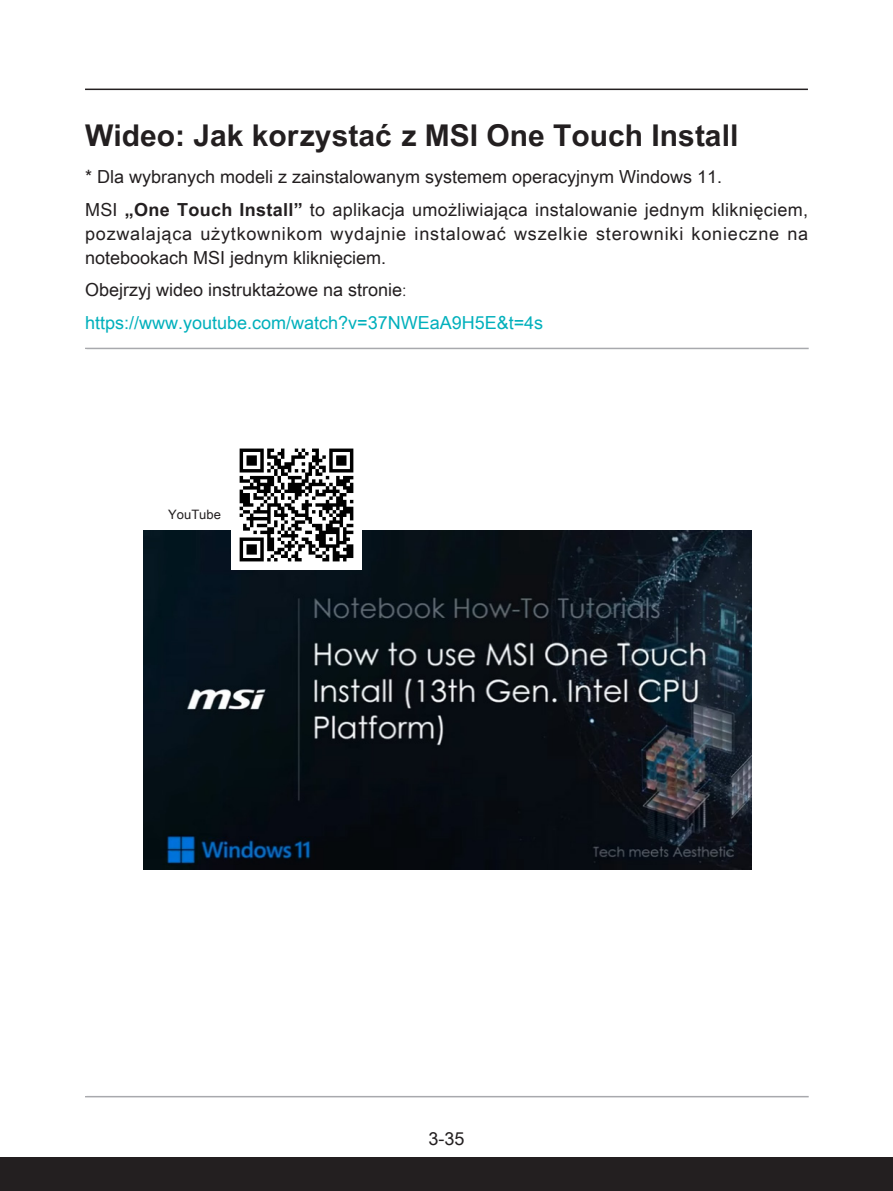
<style>
.page{position:relative;width:893px;height:1191px;background:#fff}
.page>*{position:absolute;margin:0;border:0;box-sizing:border-box;transform-origin:0 0}
.Title_1{font:700 30px "Arial Unicode MS";color:#231f20}
.Text_Left_-_8{font:18px/24px "Arial Unicode MS";color:#231f20;text-align:justify}
.Text_Left_-_8-2{font:18px "Arial Unicode MS";color:#00b0bc}
.t1{font:12.9px "Arial Unicode MS";color:#231f20}
.s1{font-weight:700}
.s2{font-family:"Adobe Ming Std";font-weight:300}
</style>
<div class="page">
<hr style="left:85px;top:89px;width:723px;height:1px;background:#231f20">
<div style="left:0;top:1157px;width:893px;height:34px;background:#231f20"></div>
<hr style="left:85px;top:348px;width:724px;height:1px;background:#a8a9ad">
<hr style="left:85px;top:1096px;width:724px;height:1px;background:#a8a9ad">
<img style="left:143px;top:530px;width:608px;height:339px">
<img style="left:232px;top:448px;width:129px;height:122px">
<p class="Title_1" style="left:85px;top:113px;width:655px">Wideo: Jak korzystać z MSI One Touch Install</p>
<p class="Text_Left_-_8" style="left:85px;top:164px;width:639px">* Dla wybranych modeli z zainstalowanym systemem operacyjnym Windows 11.</p>
<p class="Text_Left_-_8" style="left:85px;top:197px;width:725px">MSI <span class="s1">„One Touch Install”</span> to aplikacja umożliwiająca instalowanie jednym kliknięciem, pozwalająca użytkownikom wydajnie instalować wszelkie sterowniki konieczne na notebookach MSI jednym kliknięciem.</p>
<p class="Text_Left_-_8" style="left:85px;top:277px;width:323px">Obejrzyj wideo instruktażowe na stronie<span class="s2">:</span></p>
<p class="Text_Left_-_8-2" style="left:85px;top:309px;width:460px">https://www.youtube.com/watch?v=37NWEaA9H5E&amp;t=4s</p>
<p class="t1" style="left:168px;top:505px;width:54px">YouTube</p>
<p class="Text_Left_-_8" style="left:428px;top:1126px;width:38px">3-35</p>
</div>
